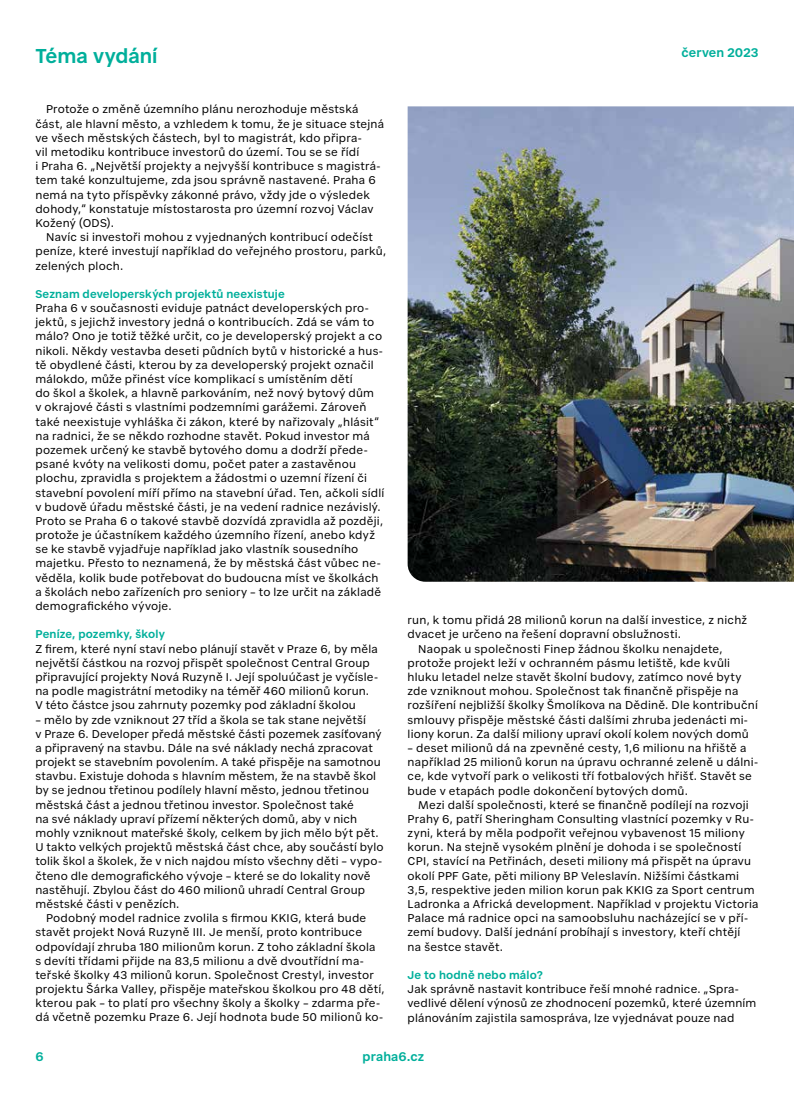
<style>
.page{position:relative;width:794px;height:1110px;background:#fff}
.page>*{position:absolute;margin:0;border:0;box-sizing:border-box;transform-origin:0 0}
.t1{font:600 20px "Civil Premium";color:#00af9b}
.t2{font:600 12.5px "Civil Premium";letter-spacing:.01em;color:#00af9b}
.t3{font:11.25px/14.1px "Civil Premium";letter-spacing:.015em;color:#000}
.t4{font:600 11.25px "Civil Premium";letter-spacing:.01em;color:#00af9b}
</style>
<div class="page">
<img style="left:407px;top:106px;width:387px;height:475px">
<h1 class="t1" style="left:35px;top:41px;width:124px">Téma vydání</h1>
<p class="t2" style="left:681px;top:43px;width:79px">červen 2023</p>
<p class="t3" style="left:35px;top:101px;width:350px;text-indent:11px">Protože o změně územního plánu nerozhoduje městská část, ale hlavní město, a vzhledem k tomu, že je situace stejná ve všech městských částech, byl to magistrát, kdo připra-<br>vil metodiku kontribuce investorů do území. Tou se se řídí<br>i Praha 6. „Největší projekty a nejvyšší kontribuce s magistrá&shy;tem také konzultujeme, zda jsou správně nastavené. Praha 6 nemá na tyto příspěvky zákonné právo, vždy jde o výsledek dohody,“ konstatuje místostarosta pro územní rozvoj Václav Kožený (ODS).</p>
<p class="t3" style="left:35px;top:229px;width:352px;text-indent:11px">Navíc si investoři mohou z vyjednaných kontribucí odečíst peníze, které investují například do veřejného prostoru, parků, zelených ploch.</p>
<p class="t4" style="left:35px;top:285px;width:251px">Seznam developerských projektů neexistuje</p>
<p class="t3" style="left:35px;top:300px;width:350px">Praha 6 v současnosti eviduje patnáct developerských pro&shy;jektů, s jejichž investory jedná o kontribucích. Zdá se vám to málo? Ono je totiž těžké určit, co je developerský projekt a co nikoli. Někdy vestavba deseti půdních bytů v historické a hus&shy;tě obydlené části, kterou by za developerský projekt označil málokdo, může přinést více komplikací s umístěním dětí<br>do škol a školek, a hlavně parkováním, než nový bytový dům<br>v okrajové části s vlastními podzemními garážemi. Zároveň také neexistuje vyhláška či zákon, které by nařizovaly „hlásit“ na radnici, že se někdo rozhodne stavět. Pokud investor má pozemek určený ke stavbě bytového domu a dodrží přede&shy;psané kvóty na velikosti domu, počet pater a zastavěnou plochu, zpravidla s projektem a žádostmi o uzemní řízení či stavební povolení míří přímo na stavební úřad. Ten, ačkoli sídlí v budově úřadu městské části, je na vedení radnice nezávislý.<br>Proto se Praha 6 o takové stavbě dozvídá zpravidla až později, protože je účastníkem každého územního řízení, anebo když se ke stavbě vyjadřuje například jako vlastník sousedního majetku. Přesto to neznamená, že by městská část vůbec ne&shy;věděla, kolik bude potřebovat do budoucna míst ve školkách a školách nebo zařízeních pro seniory – to lze určit na základě demografického vývoje.</p>
<p class="t4" style="left:35px;top:625px;width:131px">Peníze, pozemky, školy</p>
<p class="t3" style="left:35px;top:640px;width:344px">Z firem, které nyní staví nebo plánují stavět v Praze 6, by měla největší částkou na rozvoj přispět společnost Central Group připravující projekty Nová Ruzyně I. Její spoluúčast je vyčísle&shy;na podle magistrátní metodiky na téměř 460 milionů korun.<br>V této částce jsou zahrnuty pozemky pod základní školou</p>
<p class="t3" style="left:35px;top:711px;width:332px">– mělo by zde vzniknout 27 tříd a škola se tak stane největší</p>
<p class="t3" style="left:35px;top:725px;width:347px">v Praze 6. Developer předá městské části pozemek zasíťovaný</p>
<p class="t3" style="left:35px;top:739px;width:339px">a připravený na stavbu. Dále na své náklady nechá zpracovat</p>
<p class="t3" style="left:35px;top:753px;width:347px">projekt se stavebním povolením. A také přispěje na samotnou</p>
<p class="t3" style="left:35px;top:768px;width:342px">stavbu. Existuje dohoda s hlavním městem, že na stavbě škol</p>
<p class="t3" style="left:35px;top:782px;width:335px">by se jednou třetinou podílely hlavní město, jednou třetinou</p>
<p class="t3" style="left:35px;top:796px;width:320px">městská část a jednou třetinou investor. Společnost také</p>
<p class="t3" style="left:35px;top:810px;width:323px">na své náklady upraví přízemí některých domů, aby v nich</p>
<p class="t3" style="left:35px;top:824px;width:345px">mohly vzniknout mateřské školy, celkem by jich mělo být pět.</p>
<p class="t3" style="left:35px;top:838px;width:350px">U takto velkých projektů městská část chce, aby součástí bylo</p>
<p class="t3" style="left:35px;top:853px;width:348px">tolik škol a školek, že v nich najdou místo všechny děti – vypo-</p>
<p class="t3" style="left:35px;top:867px;width:337px">čteno dle demografického vývoje – které se do lokality nově</p>
<p class="t3" style="left:35px;top:881px;width:331px">nastěhují. Zbylou část do 460 milionů uhradí Central Group</p>
<p class="t3" style="left:35px;top:895px;width:145px">městské části v penězích.</p>
<p class="t3" style="left:46px;top:909px;width:322px">Podobný model radnice zvolila s firmou KKIG, která bude</p>
<p class="t3" style="left:35px;top:923px;width:328px">stavět projekt Nová Ruzyně III. Je menší, proto kontribuce</p>
<p class="t3" style="left:35px;top:938px;width:342px">odpovídají zhruba 180 milionům korun. Z toho základní škola</p>
<p class="t3" style="left:35px;top:952px;width:330px">s devíti třídami přijde na 83,5 milionu a dvě dvoutřídní ma-</p>
<p class="t3" style="left:35px;top:966px;width:340px">teřské školky 43 milionů korun. Společnost Crestyl, investor</p>
<p class="t3" style="left:35px;top:980px;width:351px">projektu Šárka Valley, přispěje mateřskou školkou pro 48 dětí,</p>
<p class="t3" style="left:35px;top:994px;width:346px">kterou pak – to platí pro všechny školy a školky – zdarma pře-</p>
<p class="t3" style="left:35px;top:1009px;width:349px">dá včetně pozemku Praze 6. Její hodnota bude 50 milionů ko-</p>
<p class="t3" style="left:407px;top:612px;width:341px">run, k tomu přidá 28 milionů korun na další investice, z nichž</p>
<p class="t3" style="left:407px;top:626px;width:275px">dvacet je určeno na řešení dopravní obslužnosti.</p>
<p class="t3" style="left:418px;top:640px;width:306px">Naopak u společnosti Finep žádnou školku nenajdete,</p>
<p class="t3" style="left:407px;top:654px;width:324px">protože projekt leží v ochranném pásmu letiště, kde kvůli</p>
<p class="t3" style="left:407px;top:668px;width:335px">hluku letadel nelze stavět školní budovy, zatímco nové byty</p>
<p class="t3" style="left:407px;top:683px;width:332px">zde vzniknout mohou. Společnost tak finančně přispěje na</p>
<p class="t3" style="left:407px;top:697px;width:352px">rozšíření nejbližší školky Šmolíkova na Dědině. Dle kontribuční</p>
<p class="t3" style="left:407px;top:711px;width:342px">smlouvy přispěje městské části dalšími zhruba jedenácti mi-</p>
<p class="t3" style="left:407px;top:725px;width:343px">liony korun. Za další miliony upraví okolí kolem nových domů</p>
<p class="t3" style="left:407px;top:739px;width:352px">– deset milionů dá na zpevněné cesty, 1,6 milionu na hřiště a například 25 milionů korun na úpravu ochranné zeleně u dálni&shy;ce, kde vytvoří park o velikosti tří fotbalových hřišť. Stavět se bude v etapách podle dokončení bytových domů.</p>
<p class="t3" style="left:407px;top:796px;width:352px;text-indent:11px">Mezi další společnosti, které se finančně podílejí na rozvoji Prahy 6, patří Sheringham Consulting vlastnící pozemky v Ru&shy;zyni, která by měla podpořit veřejnou vybavenost 15 miliony korun. Na stejně vysokém plnění je dohoda i se společností CPI, stavící na Petřinách, deseti miliony má přispět na úpravu okolí PPF Gate, pěti miliony BP Veleslavín. Nižšími částkami 3,5, respektive jeden milion korun pak KKIG za Sport centrum Ladronka a Africká development. Například v projektu Victoria Palace má radnice opci na samoobsluhu nacházející se v pří&shy;zemí budovy. Další jednání probíhají s investory, kteří chtějí<br>na šestce stavět.</p>
<p class="t4" style="left:407px;top:966px;width:137px">Je to hodně nebo málo?</p>
<p class="t3" style="left:407px;top:980px;width:350px">Jak správně nastavit kontribuce řeší mnohé radnice. „Spra&shy;vedlivé dělení výnosů ze zhodnocení pozemků, které územním plánováním zajistila samospráva, lze vyjednávat pouze nad</p>
<p class="t2" style="left:35px;top:1047px;width:10px">6</p>
<p class="t2" style="left:363px;top:1047px;width:63px">praha6.cz</p>
</div>
